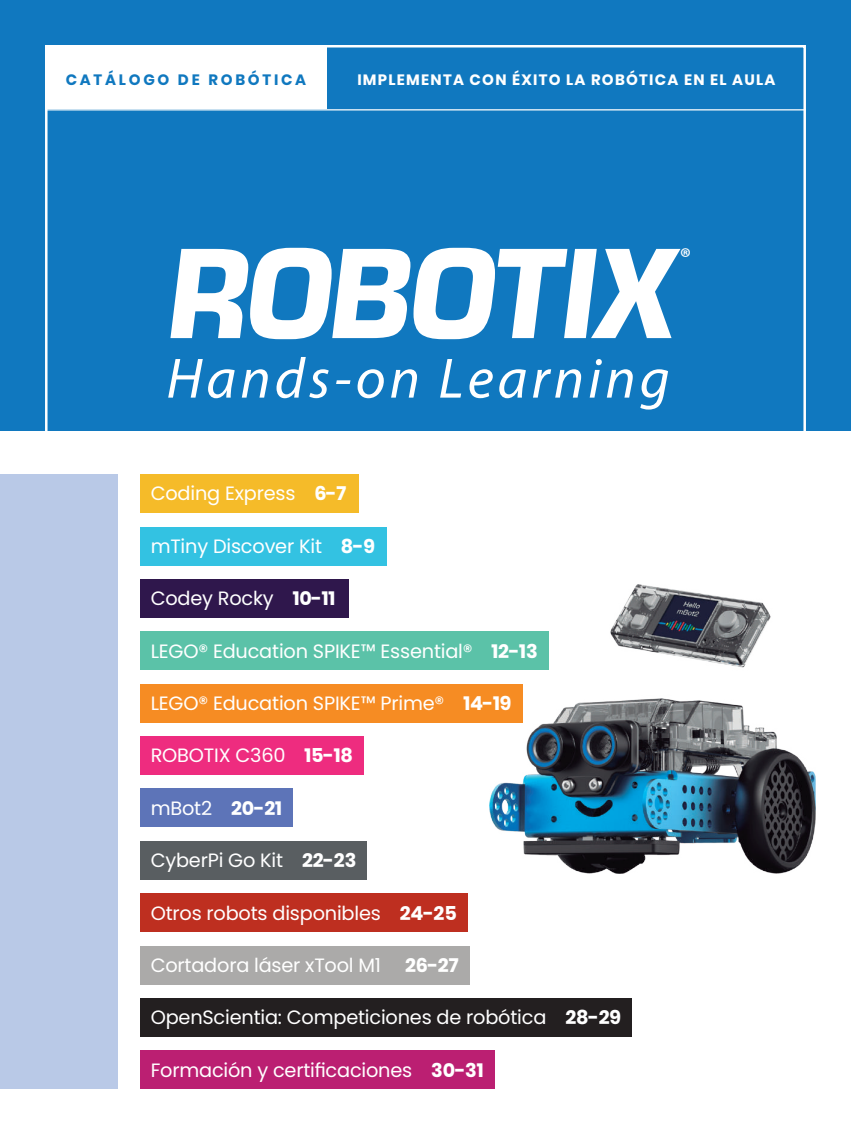
<style>
.page{position:relative;width:851px;height:1134px;background:#fff}
.page>*{position:absolute;margin:0;border:0;box-sizing:border-box;transform-origin:0 0}
.t1{font:600 26px "Myriad Pro";color:#fff}
.t2{font:19.25px "Poppins";letter-spacing:-.01em;color:#fff}
.t3{font:700 15px "Poppins";letter-spacing:.085em;color:#fff}
.t4{font:700 15px "Poppins";letter-spacing:.185em;color:#1078bf}
.s1{font-weight:700}
</style>
<div class="page">
<div style="left:0;top:0;width:850px;height:431px;background:#1078bf"></div>
<div style="left:45px;top:46px;width:282px;height:63px;background:#fff"></div>
<hr style="left:45px;top:109px;width:760px;height:1px;background:#fff">
<div style="left:140px;top:474px;width:218px;height:39px;background:#f5bb29"></div>
<div style="left:140px;top:527px;width:247px;height:38px;background:#33c2e2"></div>
<div style="left:140px;top:579px;width:208px;height:39px;background:#2f174c"></div>
<div style="left:140px;top:632px;width:408px;height:38px;background:#5bc2a8"></div>
<div style="left:140px;top:684px;width:382px;height:38px;background:#f68c23"></div>
<div style="left:140px;top:736px;width:223px;height:39px;background:#ee2c7f"></div>
<div style="left:140px;top:789px;width:152px;height:38px;background:#5d74b8"></div>
<div style="left:140px;top:841px;width:227px;height:38px;background:#595e61"></div>
<div style="left:140px;top:893px;width:327px;height:39px;background:#be2f20"></div>
<div style="left:140px;top:946px;width:329px;height:38px;background:#abaaa9"></div>
<div style="left:140px;top:998px;width:491px;height:39px;background:#231f20"></div>
<div style="left:140px;top:1051px;width:354px;height:38px;background:#bb1f72"></div>
<div style="left:0;top:474px;width:117px;height:615px;background:#b9c9e7"></div>
<svg style="left:168px;top:359px;width:67px;height:39px"></svg>
<svg style="left:242px;top:369px;width:26px;height:29px"></svg>
<svg style="left:276px;top:357px;width:53px;height:41px"></svg>
<svg style="left:336px;top:380px;width:14px;height:4px"></svg>
<svg style="left:357px;top:369px;width:27px;height:29px"></svg>
<svg style="left:391px;top:369px;width:26px;height:29px"></svg>
<svg style="left:440px;top:359px;width:21px;height:39px"></svg>
<svg style="left:469px;top:369px;width:23px;height:29px"></svg>
<svg style="left:499px;top:369px;width:27px;height:29px"></svg>
<svg style="left:533px;top:369px;width:48px;height:29px"></svg>
<svg style="left:589px;top:359px;width:43px;height:39px"></svg>
<svg style="left:640px;top:369px;width:28px;height:41px"></svg>
<img style="left:489px;top:585px;width:326px;height:289px">
<svg style="left:170px;top:248px;width:510px;height:91px"></svg>
<p class="t4" style="left:66px;top:71px;width:242px">CATÁLOGO DE ROBÓTICA</p>
<p class="t3" style="left:357px;top:71px;width:419px">IMPLEMENTA CON ÉXITO LA ROBÓTICA EN EL AULA</p>
<h1 class="t1" style="left:677px;top:245px;width:16px">® ®</h1>
<p class="t2" style="left:151px;top:483px;width:197px">Coding Express <span class="s1">6-7</span></p>
<p class="t2" style="left:151px;top:535px;width:226px">mTiny Discover Kit <span class="s1">8-9</span></p>
<p class="t2" style="left:151px;top:587px;width:186px">Codey Rocky <span class="s1">10-11</span></p>
<p class="t2" style="left:151px;top:640px;width:388px">LEGO® Education SPIKE™ Essential® <span class="s1">12-13</span></p>
<p class="t2" style="left:151px;top:692px;width:362px">LEGO® Education SPIKE™ Prime® <span class="s1">14-19</span></p>
<p class="t2" style="left:151px;top:744px;width:204px">ROBOTIX C360 <span class="s1">15-18</span></p>
<p class="t2" style="left:151px;top:797px;width:133px">mBot2 <span class="s1">20-21</span></p>
<p class="t2" style="left:151px;top:849px;width:207px">CyberPi Go Kit <span class="s1">22-23</span></p>
<p class="t2" style="left:151px;top:901px;width:307px">Otros robots disponibles <span class="s1">24-25</span></p>
<p class="t2" style="left:151px;top:954px;width:309px">Cortadora láser xTool M1 <span class="s1">26-27</span></p>
<p class="t2" style="left:151px;top:1006px;width:472px">OpenScientia: Competiciones de robótica <span class="s1">28-29</span></p>
<p class="t2" style="left:151px;top:1059px;width:334px">Formación y certificaciones <span class="s1">30-31</span></p>
</div>
